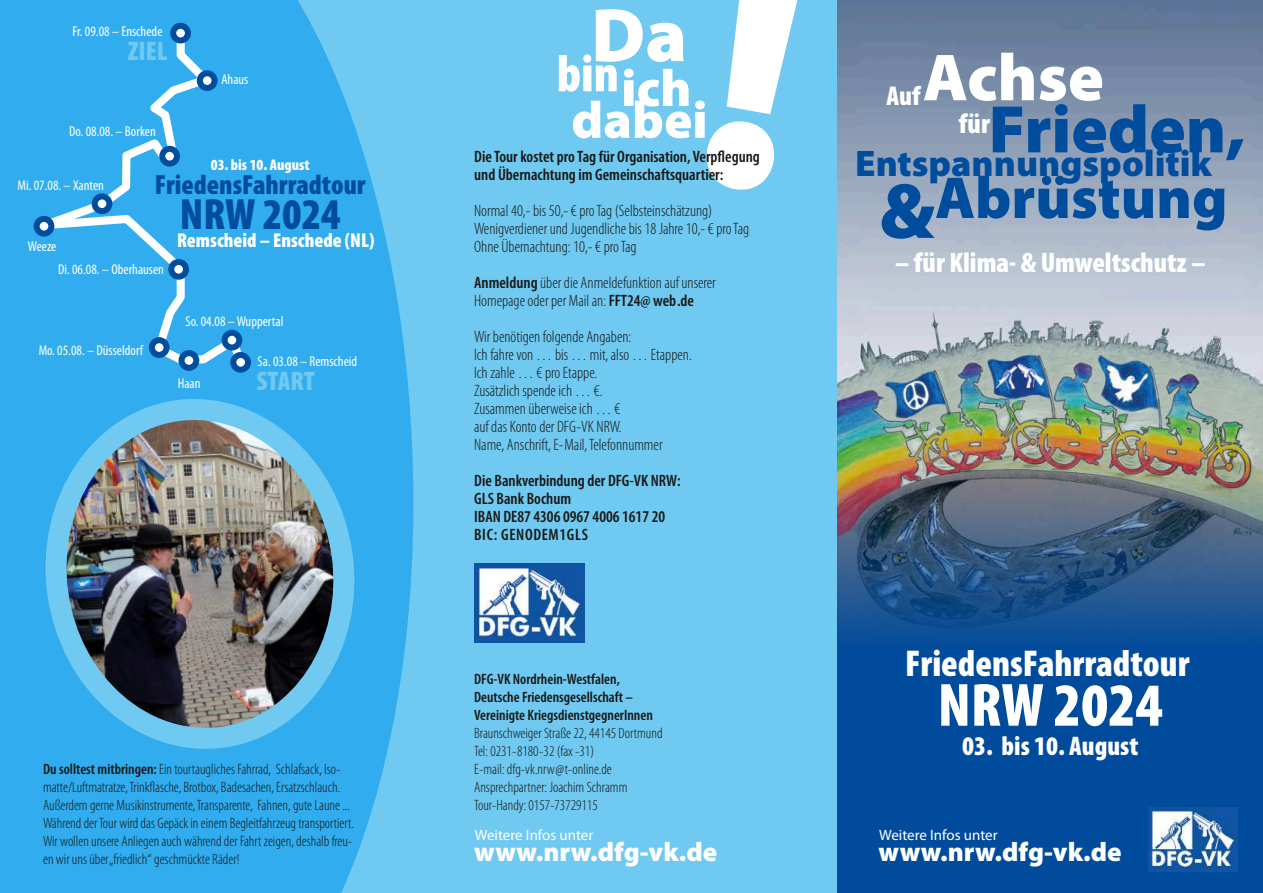
<style>
.page{position:relative;width:1263px;height:893px;background:#fff}
.page>*{position:absolute;margin:0;border:0;box-sizing:border-box;transform-origin:0 0}
.t1{font:900 78.9px "Myriad Pro";color:#004d9e}
.t2{font:900 76.5px "Myriad Pro";color:#fff}
.t3{font:900 67.8px "Myriad Pro";color:#004d9e}
.t4{font:900 67.05px "Myriad Pro";color:#fff}
.t5{font:900 condensed 61.5px "Myriad Pro";color:#fff}
.t6{font:900 59.55px "Myriad Pro";color:#004d9e}
.t7{font:900 condensed 52.35px "Myriad Pro";color:#fff}
.t8{font:900 52.35px "Myriad Pro";color:#fff}
.t9{font:900 condensed 43.95px "Myriad Pro";color:#004d9e}
.t10{font:900 condensed 37.5px "Myriad Pro";color:#fff}
.t11{font:900 37.05px "Myriad Pro";color:#004d9e}
.t12{font:900 condensed 28.2px "Myriad Pro";color:#fff}
.t13{font:900 condensed 27.9px "Myriad Pro";color:#004d9e}
.t14{font:900 condensed 27.3px "Myriad Pro";color:#fff}
.t15{font:900 condensed 27px "Myriad Pro";color:#fff}
.t16{font:900 condensed 27px "Myriad Pro";color:#6fc9f0}
.t17{font:900 26.85px "Myriad Pro";color:#fff}
.t18{font:900 condensed 20.1px "Myriad Pro";color:#fff}
.t19{font:300 condensed 16.5px/18px "Myriad Pro";color:#181715}
.t20{font:600 condensed 16.5px/18px "Myriad Pro";color:#181715}
.t21{font:900 condensed 15.6px "Myriad Pro";color:#fff}
.t22{font:300 condensed 15px/18px "Myriad Pro";color:#181715}
.t23{font:600 condensed 15px/18px "Myriad Pro";color:#181715}
.t24{font:15px "Myriad Pro";color:#fff}
.t25{font:condensed 14.25px "Myriad Pro";color:#fff}
.s1{font-weight:600}
.s2{font-stretch:normal}
</style>
<div class="page">
<div style="left:412px;top:0;width:427px;height:893px;background:#6fc9f0"></div>
<img style="left:474px;top:564px;width:111px;height:79px">
<img style="left:838px;top:0;width:425px;height:477px">
<img style="left:838px;top:477px;width:425px;height:416px">
<img style="left:1148px;top:807px;width:89px;height:64px">
<svg style="left:0;top:0;width:414px;height:893px;background:#3cb2ef"></svg>
<img style="left:22px;top:387px;width:356px;height:384px">
<div style="left:0;top:29px;width:249px;height:341px;background:#31adef"></div>
<div style="left:230px;top:352px;width:21px;height:21px;background:#fff;border:6px solid #004d9e;border-radius:50%"></div>
<div style="left:222px;top:330px;width:20px;height:21px;background:#fff;border:6px solid #004d9e;border-radius:50%"></div>
<div style="left:179px;top:350px;width:20px;height:21px;background:#fff;border:6px solid #004d9e;border-radius:50%"></div>
<div style="left:149px;top:337px;width:21px;height:21px;background:#fff;border:6px solid #004d9e;border-radius:50%"></div>
<div style="left:168px;top:259px;width:21px;height:21px;background:#fff;border:6px solid #004d9e;border-radius:50%"></div>
<div style="left:92px;top:193px;width:20px;height:21px;background:#fff;border:6px solid #004d9e;border-radius:50%"></div>
<div style="left:159px;top:146px;width:21px;height:21px;background:#fff;border:6px solid #004d9e;border-radius:50%"></div>
<div style="left:197px;top:70px;width:21px;height:21px;background:#fff;border:6px solid #004d9e;border-radius:50%"></div>
<div style="left:170px;top:23px;width:21px;height:20px;background:#fff;border:6px solid #004d9e;border-radius:50%"></div>
<div style="left:34px;top:216px;width:20px;height:21px;background:#fff;border:6px solid #004d9e;border-radius:50%"></div>
<p class="t25" style="left:72px;top:26px;width:92px">Fr. 09.08 – Enschede</p>
<h3 class="t16" style="left:128px;top:40px;width:41px">ZIEL</h3>
<p class="t25" style="left:69px;top:126px;width:88px">Do. 08.08. – Borken</p>
<p class="t25" style="left:221px;top:73px;width:29px">Ahaus</p>
<p class="t25" style="left:18px;top:179px;width:88px">Mi. 07.08. – Xanten</p>
<p class="t25" style="left:28px;top:240px;width:30px">Weeze</p>
<p class="t21" style="left:211px;top:158px;width:100px">03. bis 10. August</p>
<h3 class="t13" style="left:155px;top:173px;width:212px">FriedensFahrradtour</h3>
<h3 class="t9" style="left:180px;top:196px;width:162px">NRW 2024</h3>
<h3 class="t18" style="left:177px;top:232px;width:199px">Remscheid – Enschede (NL)</h3>
<p class="t25" style="left:58px;top:263px;width:108px">Di. 06.08. – Oberhausen</p>
<p class="t25" style="left:39px;top:344px;width:106px">Mo. 05.08. – Düsseldorf</p>
<p class="t25" style="left:185px;top:315px;width:99px">So. 04.08 – Wuppertal</p>
<p class="t25" style="left:178px;top:377px;width:24px">Haan</p>
<p class="t25" style="left:258px;top:356px;width:101px">Sa. 03.08 – Remscheid</p>
<h3 class="t16" style="left:256px;top:370px;width:60px">START</h3>
<p class="t22" style="left:43px;top:761px;width:312px"><span class="s1">Du solltest mitbringen:</span> Ein tourtaugliches Fahrrad, Schlafsack, Iso&shy;matte/Luftmatratze, Trinkflasche, Brotbox, Badesachen, Ersatzschlauch.<br>Außerdem gerne Musikinstrumente, Transparente, Fahnen, gute Laune ...<br>Während der Tour wird das Gepäck in einem Begleitfahrzeug transportiert.<br>Wir wollen unsere Anliegen auch während der Fahrt zeigen, deshalb freu&shy;en wir uns über „friedlich“ geschmückte Räder!</p>
<h2 class="t2" style="left:591px;top:4px;width:98px">Da</h2>
<h3 class="t7" style="left:557px;top:52px;width:136px">bin<span class="s2">ich</span></h3>
<h3 class="t8" style="left:571px;top:99px;width:138px">dabei</h3>
<p class="t20" style="left:474px;top:149px;width:287px">Die Tour kostet pro Tag für Organisation, Verpflegung und Übernachtung im Gemeinschaftsquartier:</p>
<p class="t19" style="left:474px;top:203px;width:240px">Normal 40,- bis 50,- € pro Tag (Selbsteinschätzung)</p>
<p class="t19" style="left:474px;top:221px;width:277px">Wenigverdiener und Jugendliche bis 18 Jahre 10,- € pro Tag<br>Ohne Übernachtung: 10,- € pro Tag</p>
<p class="t19" style="left:474px;top:275px;width:243px"><span class="s1">Anmeldung</span> über die Anmeldefunktion auf unserer<br>Homepage oder per Mail an: <span class="s1">FFT24@ web .de</span></p>
<p class="t19" style="left:474px;top:329px;width:219px">Wir benötigen folgende Angaben:<br>Ich fahre von … bis … mit, also … Etappen.<br>Ich zahle … € pro Etappe.<br>Zusätzlich spende ich … €.<br>Zusammen überweise ich … €<br>auf das Konto der DFG -VK NRW.<br>Name, Anschrift, E- Mail, Telefonnummer</p>
<p class="t20" style="left:474px;top:473px;width:208px">Die Bankverbindung der DFG-VK NRW:<br>GLS Bank Bochum<br>IBAN DE87 4306 0967 4006 1617 20<br>BIC: GENODEM1GLS</p>
<p class="t23" style="left:474px;top:671px;width:180px">DFG-VK Nordrhein-Westfalen,<br>Deutsche Friedensgesellschaft –<br>Vereinigte KriegsdienstgegnerInnen</p>
<p class="t22" style="left:474px;top:725px;width:190px">Braunschweiger Straße 22, 44145 Dortmund Tel: 0231- 8180 -32 (fax -31)<br>E-mail: dfg-vk.nrw @ t-online.de Ansprechpartner: Joachim Schramm Tour-Handy: 0157-73729115</p>
<p class="t24" style="left:475px;top:829px;width:120px">Weitere Infos unter</p>
<h3 class="t17" style="left:474px;top:841px;width:245px">www.nrw.dfg-vk.de</h3>
<h3 class="t4" style="left:923px;top:50px;width:182px">Achse</h3>
<h3 class="t3" style="left:988px;top:102px;width:258px">Frieden,</h3>
<h3 class="t14" style="left:886px;top:85px;width:36px">Auf</h3>
<h3 class="t12" style="left:959px;top:112px;width:33px">für</h3>
<h3 class="t11" style="left:855px;top:148px;width:358px">Entspannungspolitik</h3>
<h3 class="t6" style="left:935px;top:173px;width:294px">Abrüstung</h3>
<h3 class="t12" style="left:895px;top:251px;width:312px">– für Klima- &amp; Umweltschutz –</h3>
<h1 class="t1" style="left:879px;top:179px;width:58px">&amp;</h1>
<h3 class="t10" style="left:905px;top:648px;width:286px">FriedensFahrradtour</h3>
<h3 class="t5" style="left:938px;top:680px;width:227px">NRW 2024</h3>
<h3 class="t15" style="left:962px;top:735px;width:178px">03. bis 10. August</h3>
<p class="t24" style="left:879px;top:829px;width:120px">Weitere Infos unter</p>
<h3 class="t17" style="left:878px;top:841px;width:245px">www.nrw.dfg-vk.de</h3>
</div>
